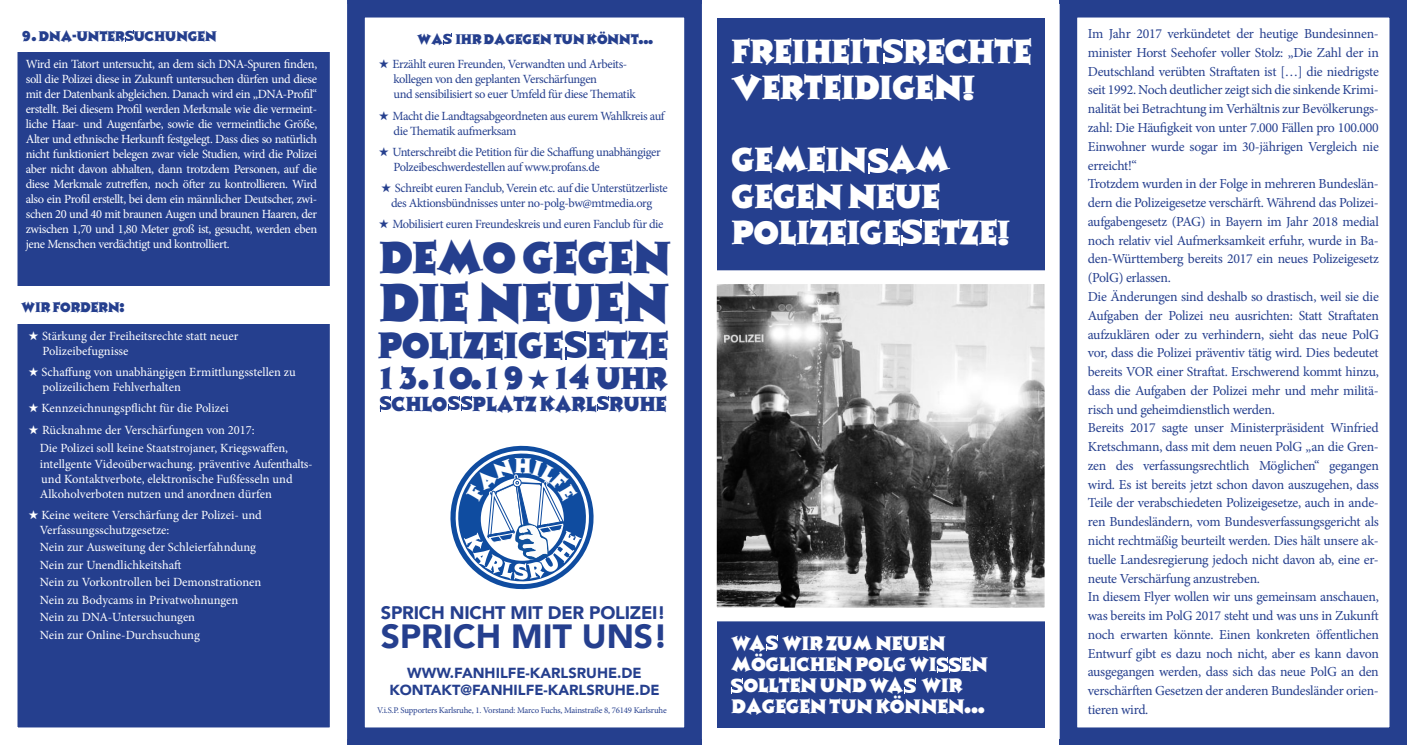
<style>
.page{position:relative;width:1407px;height:745px;background:#fff}
.page>*{position:absolute;margin:0;border:0;box-sizing:border-box;transform-origin:0 0}
.t1{font:47.75px "Checkpoint";color:#253f8e}
.t2{font:40.12px "Checkpoint";color:#253f8e}
.t3{font:700 39.12px "Gill Sans";color:#253f8e;scale:1.11 1}
.t4{font:700 35.62px "Gill Sans";color:#fff;scale:1.11 1}
.t5{font:700 34.62px "Gill Sans";color:#fff;scale:1.11 1}
.t6{font:900 33.5px "Avenir";color:#253f8e}
.t7{font:32.88px "Checkpoint";color:#253f8e}
.t8{font:30.12px/36.1px "Checkpoint";color:#fff}
.t9{font:28.12px "Checkpoint";letter-spacing:-.05em;color:#253f8e}
.t10{font:700 21px "Gill Sans";color:#fff;scale:1.11 1}
.t11{font:700 20.25px "Gill Sans";color:#253f8e;scale:1.11 1}
.t12{font:18.25px "Checkpoint";color:#253f8e}
.t13{font:900 18.12px "Avenir";letter-spacing:-.01em;color:#253f8e}
.t14{font:17.5px/21px "Checkpoint";color:#fff}
.t15{font:700 14.88px "Gill Sans";color:#253f8e;scale:1.11 1}
.t16{font:900 14.5px "Avenir";color:#253f8e}
.t17{font:13.75px/18.8px "Minion Pro";letter-spacing:-.02em;color:#253f8e;text-align:justify}
.t18{font:12.5px/15px "Minion Pro";letter-spacing:-.005em;color:#fff}
.t19{font:12.5px/15px "Minion Pro";letter-spacing:-.03em;color:#253f8e}
.t20{font:12.5px "Checkpoint";color:#253f8e}
.t21{font:8.75px "Minion Pro";letter-spacing:-.025em;color:#253f8e}
.s1{font-family:"Gill Sans";font-weight:700;font-size:20.25px}
</style>
<div class="page">
<div style="left:717px;top:18px;width:327px;height:709px;background:#253f8e"></div>
<div style="left:9px;top:9px;width:329px;height:726px;background:#253f8e"></div>
<div style="left:0;top:0;width:347px;height:744px;border:18px solid #fff"></div>
<div style="left:347px;top:0;width:355px;height:744px;border:18px solid #253f8e"></div>
<svg style="left:696px;top:263px;width:349px;height:365px"></svg>
<div style="left:0;top:15px;width:333px;height:37px;background:#fff"></div>
<div style="left:0;top:286px;width:333px;height:37px;background:#fff"></div>
<svg style="left:947px;top:657px;width:3px;height:15px"></svg>
<svg style="left:565px;top:347px;width:1px;height:12px"></svg>
<svg style="left:459px;top:396px;width:3px;height:15px"></svg>
<div style="left:1059px;top:0;width:348px;height:744px;border:18px solid #253f8e"></div>
<svg style="left:450px;top:445px;width:143px;height:143px"></svg>
<p class="t20" style="left:21px;top:26px;width:197px">9. DNA-UNTER UCHUNGEN</p>
<p class="t15" style="left:124px;top:24px;width:11px">S</p>
<p class="t15" style="left:442px;top:27px;width:11px">S</p>
<p class="t20" style="left:417px;top:29px;width:237px">WA IHR DAGEGEN TUN KÖNNT...</p>
<p class="t18" style="left:26px;top:56px;width:293px;text-align:justify">Wird ein Tatort untersucht, an dem sich DNA-Spuren finden, soll die Polizei diese in Zukunft untersuchen dürfen und diese mit der Datenbank abgleichen. Danach wird ein „DNA-Profil“ erstellt. Bei diesem Profil werden Merkmale wie die vermeint&shy;liche Haar- und Augenfarbe, sowie die vermeintliche Größe, Alter und ethnische Herkunft festgelegt. Dass dies so natürlich nicht funktioniert belegen zwar viele Studien, wird die Polizei aber nicht davon abhalten, dann trotzdem Personen, auf die diese Merkmale zutreffen, noch öfter zu kontrollieren. Wird also ein Profil erstellt, bei dem ein männlicher Deutscher, zwi&shy;schen 20 und 40 mit braunen Augen und braunen Haaren, der zwischen 1,70 und 1,80 Meter groß ist, gesucht, werden eben jene Menschen verdächtigt und kontrolliert.</p>
<p class="t19" style="left:393px;top:57px;width:244px;text-indent:-15px">★ Erzählt euren Freunden, Verwandten und Arbeits&shy;kollegen von den geplanten Verschärfungen<br>und sensibilisiert so euer Umfeld für diese Thematik</p>
<p class="t19" style="left:393px;top:108px;width:273px;text-indent:-15px">★ Macht die Landtagsabgeordneten aus eurem Wahlkreis auf die Thematik aufmerksam</p>
<p class="t19" style="left:393px;top:144px;width:269px;text-indent:-15px">★ Unterschreibt die Petition für die Schaffung unabhängiger<br>Polzeibeschwerdestellen auf www.profans.de</p>
<p class="t19" style="left:381px;top:180px;width:288px;text-align:center">★ Schreibt euren Fanclub, Verein etc. auf die Unterstützerliste des Aktionsbündnisses unter no-polg-bw@mtmedia.org</p>
<p class="t19" style="left:379px;top:217px;width:286px">★ Mobilisiert euren Freundeskreis und euren Fanclub für die</p>
<p class="t2" style="left:379px;top:225px;width:293px">DEMO GEGEN</p>
<p class="t20" style="left:21px;top:297px;width:105px">WIR FORDERN:</p>
<p class="t18" style="left:43px;top:328px;width:197px;text-indent:-14px">★ Stärkung der Freiheitsrechte statt neuer<br>Polizeibefugnisse</p>
<p class="t18" style="left:43px;top:364px;width:255px;text-indent:-14px">★ Schaffung von unabhängigen Ermittlungsstellen zu polizeilichem Fehlverhalten</p>
<p class="t18" style="left:28px;top:401px;width:202px">★ Kennzeichnungspflicht für die Polizei</p>
<p class="t18" style="left:28px;top:422px;width:228px">★ Rücknahme der Verschärfungen von 2017:</p>
<p class="t18" style="left:40px;top:441px;width:274px">Die Polizei soll keine Staatstrojaner, Kriegswaffen, intellgente Videoüberwachung. präventive Aufenthalts&shy;und Kontaktverbote, elektronische Fußfesseln und Alkoholverboten nutzen und anordnen dürfen</p>
<p class="t18" style="left:40px;top:507px;width:224px;text-indent:-11px">★ Keine weitere Verschärfung der Polizei- und<br>Verfassungsschutzgesetze:</p>
<p class="t18" style="left:40px;top:539px;width:218px">Nein zur Ausweitung der Schleierfahndung</p>
<p class="t18" style="left:40px;top:557px;width:143px">Nein zur Unendlichkeitshaft</p>
<p class="t18" style="left:40px;top:574px;width:223px">Nein zu Vorkontrollen bei Demonstrationen</p>
<p class="t18" style="left:40px;top:592px;width:200px">Nein zu Bodycams in Privatwohnungen</p>
<p class="t18" style="left:40px;top:609px;width:157px">Nein zu DNA-Untersuchungen</p>
<p class="t18" style="left:40px;top:627px;width:162px">Nein zur Online-Durchsuchung</p>
<p class="t1" style="left:379px;top:264px;width:291px">DIE NEUEN</p>
<p class="t7" style="left:378px;top:318px;width:292px">POLIZEIGE ETZE</p>
<p class="t3" style="left:562px;top:313px;width:25px">S</p>
<p class="t12" style="left:379px;top:389px;width:289px"><span class="s1">S</span>CHLO<span class="s1">SS</span>PLATZ KARL RUHE</p>
<p class="t9" style="left:374px;top:356px;width:294px">13.10.19 ★14 UHR</p>
<p class="t11" style="left:596px;top:387px;width:14px">S</p>
<p class="t13" style="left:381px;top:597px;width:286px">SPRICH NICHT MIT DER POLIZEI!</p>
<p class="t6" style="left:381px;top:607px;width:289px">SPRICH MIT UNS!</p>
<p class="t16" style="left:407px;top:659px;width:236px">WWW.FANHILFE-KARLSRUHE.DE</p>
<p class="t16" style="left:389px;top:677px;width:272px">KONTAKT@FANHILFE-KARLSRUHE.DE</p>
<p class="t21" style="left:377px;top:704px;width:291px">V.i.S.P. Supporters Karlsruhe, 1. Vorstand: Marco Fuchs, Mainstraße 8, 76149 Karlsruhe</p>
<p class="t8" style="left:731px;top:32px;width:302px">FREIHEIT RECHTE<br>VERTEIDIGEN!</p>
<p class="t5" style="left:881px;top:24px;width:23px">S</p>
<p class="t8" style="left:731px;top:140px;width:280px">GEMEIN AM<br>GEGEN NEUE<br>POLIZEIGE ETZE!</p>
<p class="t4" style="left:866px;top:132px;width:23px">S</p>
<p class="t4" style="left:899px;top:204px;width:23px">S</p>
<p class="t14" style="left:731px;top:631px;width:215px">WA WIR ZUM NEUEN<br>MÖGLICHEN POLG WI</p>
<p class="t10" style="left:765px;top:626px;width:14px">S</p>
<p class="t14" style="left:960px;top:652px;width:29px">EN</p>
<p class="t14" style="left:743px;top:673px;width:220px">OLLTEN UND WA WIR</p>
<p class="t14" style="left:731px;top:694px;width:255px">DAGEGEN TUN KÖNNEN...</p>
<p class="t10" style="left:935px;top:647px;width:26px">SS</p>
<p class="t10" style="left:730px;top:668px;width:14px">S</p>
<p class="t10" style="left:902px;top:668px;width:14px">S</p>
<p class="t17" style="left:1088px;top:24px;width:293px">Im Jahr 2017 verkündetet der heutige Bundesinnen&shy;minister Horst Seehofer voller Stolz: „Die Zahl der in Deutschland verübten Straftaten ist […] die niedrigste seit 1992. Noch deutlicher zeigt sich die sinkende Krimi&shy;nalität bei Betrachtung im Verhältnis zur Bevölkerungs&shy;zahl: Die Häufigkeit von unter 7.000 Fällen pro 100.000<br>Einwohner wurde sogar im 30-jährigen Vergleich nie erreicht!“</p>
<p class="t17" style="left:1088px;top:174px;width:292px">Trotzdem wurden in der Folge in mehreren Bundeslän&shy;dern die Polizeigesetze verschärft. Während das Polizei&shy;aufgabengesetz (PAG) in Bayern im Jahr 2018 medial noch relativ viel Aufmerksamkeit erfuhr, wurde in Ba&shy;den-Württemberg bereits 2017 ein neues Polizeigesetz (PolG) erlassen.</p>
<p class="t17" style="left:1088px;top:287px;width:293px">Die Änderungen sind deshalb so drastisch, weil sie die Aufgaben der Polizei neu ausrichten: Statt Straftaten aufzuklären oder zu verhindern, sieht das neue PolG vor, dass die Polizei präventiv tätig wird. Dies bedeutet bereits VOR einer Straftat. Erschwerend kommt hinzu, dass die Aufgaben der Polizei mehr und mehr militä&shy;risch und geheimdienstlich werden.</p>
<p class="t17" style="left:1088px;top:418px;width:293px">Bereits 2017 sagte unser Ministerpräsident Winfried Kretschmann, dass mit dem neuen PolG „an die Gren&shy;zen des verfassungsrechtlich Möglichen“ gegangen wird. Es ist bereits jetzt schon davon auszugehen, dass Teile der verabschiedeten Polizeigesetze, auch in ande&shy;ren Bundesländern, vom Bundesverfassungsgericht als nicht rechtmäßig beurteilt werden. Dies hält unsere ak&shy;tuelle Landesregierung jedoch nicht davon ab, eine er&shy;neute Verschärfung anzustreben.</p>
<p class="t17" style="left:1088px;top:587px;width:293px">In diesem Flyer wollen wir uns gemeinsam anschauen, was bereits im PolG 2017 steht und was uns in Zukunft noch erwarten könnte. Einen konkreten öffentlichen Entwurf gibt es dazu noch nicht, aber es kann davon ausgegangen werden, dass sich das neue PolG an den verschärften Gesetzen der anderen Bundesländer orien&shy;tieren wird.</p>
</div>
